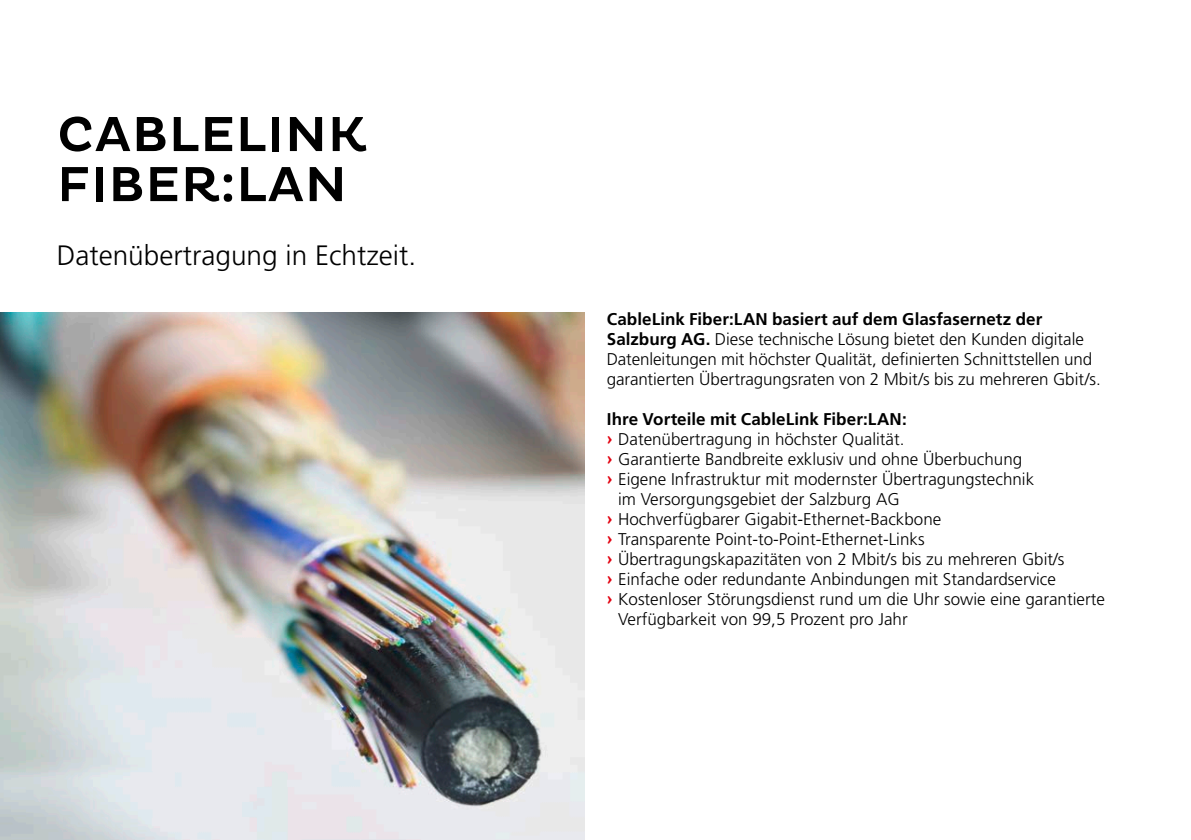
<style>
.page{position:relative;width:1191px;height:840px;background:#fff}
.page>*{position:absolute;margin:0;border:0;box-sizing:border-box;transform-origin:0 0}
.t1{font:500 50px/50px "Pluto";letter-spacing:.015em;color:#000}
.t2{font:300 28px "Frutiger LT Std";color:#000}
.t3{font:300 17px/20px "Frutiger LT Std";color:#000}
.t4{font:700 17px "Frutiger LT Std";color:#000}
.s1{font-weight:700}
.s2{font-family:"Pluto";font-weight:700;color:#e2000f}
</style>
<div class="page">
<img style="left:0;top:312px;width:584px;height:527px">
<h1 class="t1" style="left:57px;top:110px;width:312px">CABLELINK<br>FIBER:LAN</h1>
<h2 class="t2" style="left:57px;top:239px;width:361px">Datenübertragung in Echtzeit.</h2>
<p class="t3" style="left:607px;top:309px;width:495px"><span class="s1">CableLink Fiber:LAN basiert auf dem Glasfasernetz der Salzburg AG.</span> Diese technische Lösung bietet den Kunden digitale Datenleitungen mit höchster Qualität, definierten Schnittstellen und garantierten Übertragungsraten von 2 Mbit/s bis zu mehreren Gbit/s.</p>
<p class="t4" style="left:607px;top:409px;width:301px">Ihre Vorteile mit CableLink Fiber:LAN:</p>
<p class="t3" style="left:607px;top:429px;width:299px"><span class="s2">›</span> Datenübertragung in höchster Qualität.</p>
<p class="t3" style="left:607px;top:449px;width:417px"><span class="s2">›</span> Garantierte Bandbreite exklusiv und ohne Überbuchung</p>
<p class="t3" style="left:607px;top:469px;width:429px"><span class="s2">›</span> Eigene Infrastruktur mit modernster Übertragungstechnik</p>
<p class="t3" style="left:618px;top:489px;width:283px">im Versorgungsgebiet der Salzburg AG</p>
<p class="t3" style="left:607px;top:509px;width:336px"><span class="s2">›</span> Hochverfügbarer Gigabit-Ethernet-Backbone</p>
<p class="t3" style="left:607px;top:529px;width:319px"><span class="s2">›</span> Transparente Point-to-Point-Ethernet-Links</p>
<p class="t3" style="left:607px;top:549px;width:459px"><span class="s2">›</span> Übertragungskapazitäten von 2 Mbit/s bis zu mehreren Gbit/s</p>
<p class="t3" style="left:607px;top:569px;width:451px"><span class="s2">›</span> Einfache oder redundante Anbindungen mit Standardservice</p>
<p class="t3" style="left:607px;top:589px;width:499px"><span class="s2">›</span> Kostenloser Störungsdienst rund um die Uhr sowie eine garantierte</p>
<p class="t3" style="left:618px;top:609px;width:291px">Verfügbarkeit von 99,5 Prozent pro Jahr</p>
</div>
